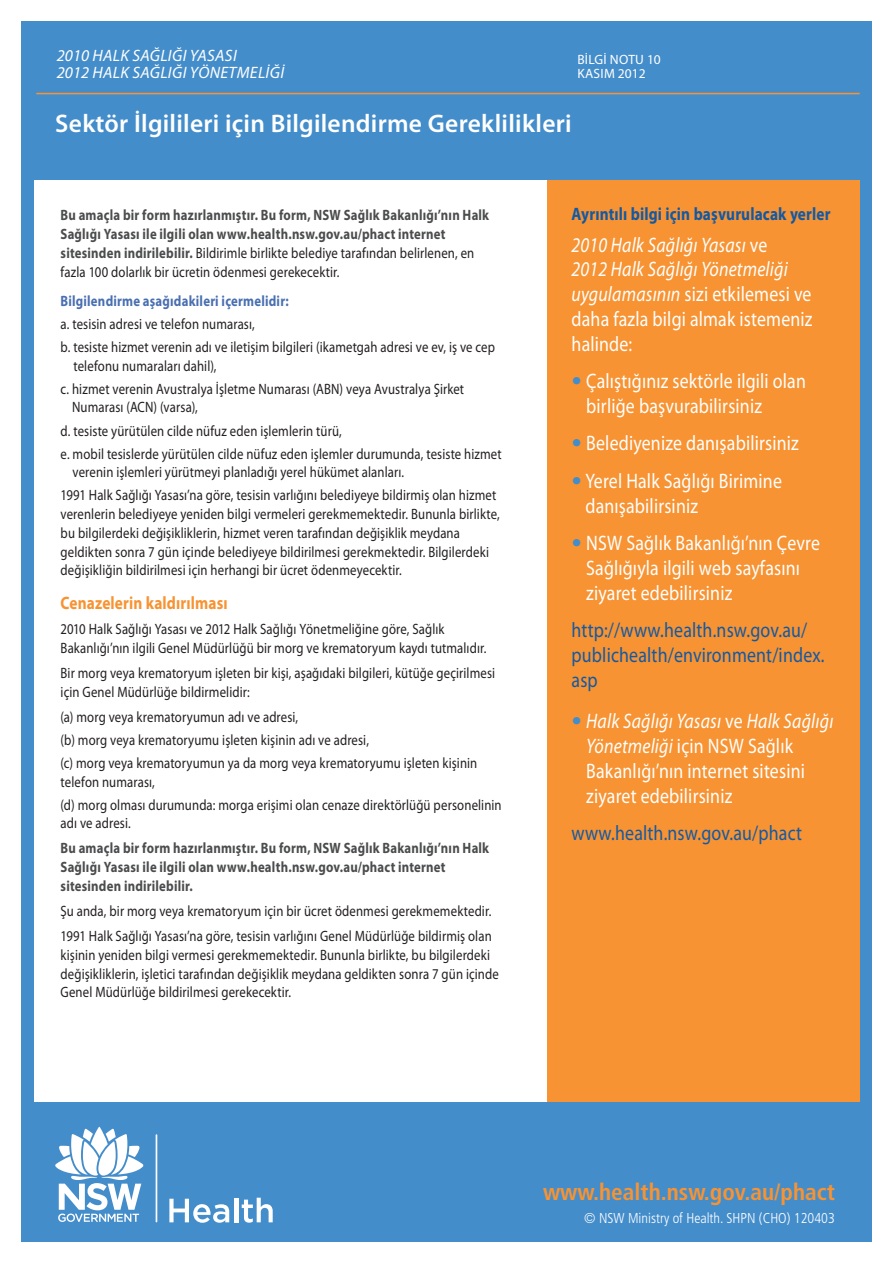
<style>
.page{position:relative;width:893px;height:1263px;background:#fff}
.page>*{position:absolute;margin:0;border:0;box-sizing:border-box;transform-origin:0 0}
.t1{font:600 25.5px "Myriad Pro";letter-spacing:.01em;color:#fff}
.t2{font:700 condensed 23.25px "Frutiger LT Std";color:#f79332}
.Body_Copy_Pumpkin_Bo{font:21px/24.8px "Myriad Pro";letter-spacing:.01em;color:#fff;scale:.85 1}
.Body_Copy_Pumpkin_Bo-2{font:italic 21px/24.8px "Myriad Pro";letter-spacing:.01em;color:#fff;scale:.85 1}
.Body_Copy_Pumpkin_Bo-3{font:21px/24.8px "Myriad Pro";letter-spacing:.01em;color:#1359a3;scale:.85 1}
.Header_Body_Pumpkin{font:700 18px "Myriad Pro";letter-spacing:.01em;color:#1359a3;scale:.85 1}
.Header_Body{font:700 18px "Myriad Pro";letter-spacing:.01em;color:#f79332;scale:.85 1}
.t3{font:italic 16.5px "Myriad Pro";letter-spacing:.02em;color:#fff}
.Body_Copy{font:15px/18.8px "Myriad Pro";letter-spacing:.01em;color:#231f20;scale:.85 1}
.Body_Copy-2{font:700 15px/18.8px "Myriad Pro";letter-spacing:.015em;color:#4b4c4d;scale:.85 1}
.Header_Body_2{font:700 15px "Myriad Pro";letter-spacing:.015em;color:#496fb1;scale:.85 1}
.t4{font:300 condensed 14.25px "Frutiger LT Std";color:#fff}
.t5{font:13.5px/13.5px "Myriad Pro";letter-spacing:.02em;color:#fff}
.s1{font-weight:400;color:#231f20}
.s2{font-style:normal}
.s3{font-family:"Frutiger LT Std";font-weight:300;font-stretch:condensed;color:#448dcb}
.s4{font-style:italic}
</style>
<div class="page">
<div style="left:21px;top:21px;width:851px;height:1221px;background:#448dcb"></div>
<div style="left:34px;top:180px;width:513px;height:921px;background:#fff"></div>
<div style="left:547px;top:180px;width:313px;height:921px;background:#f79332"></div>
<hr style="left:36px;top:93px;width:824px;height:1px;background:#f79332">
<hr style="left:156px;top:1134px;width:1px;height:88px;background:#fff">
<svg style="left:169px;top:1199px;width:60px;height:24px"></svg>
<hr style="left:234px;top:1198px;width:4px;height:24px;background:#fff">
<svg style="left:242px;top:1198px;width:31px;height:25px"></svg>
<svg style="left:55px;top:1127px;width:88px;height:95px"></svg>
<p class="t3" style="left:57px;top:47px;width:181px">2010 HALK SAĞLIĞI YASASI</p>
<p class="t3" style="left:57px;top:64px;width:229px">2012 HALK SAĞLIĞI YÖNETMELİĞİ</p>
<p class="t5" style="left:577px;top:53px;width:85px">BİLGİ NOTU 10<br>KASIM 2012</p>
<p class="t1" style="left:55px;top:109px;width:518px">Sektör İlgilileri için Bilgilendirme Gereklilikleri</p>
<p class="Body_Copy-2" style="left:61px;top:206px;width:506px">Bu amaçla bir form hazırlanmıştır. Bu form, NSW Sağlık Bakanlığı’nın Halk Sağlığı Yasası ile ilgili olan www.health.nsw.gov.au/phact internet sitesinden indirilebilir. <span class="s1">Bildirimle birlikte belediye tarafından belirlenen, en fazla 100 dolarlık bir ücretin ödenmesi gerekecektir.</span></p>
<p class="Header_Body_2" style="left:61px;top:292px;width:270px">Bilgilendirme aşağıdakileri içermelidir:</p>
<p class="Body_Copy" style="left:61px;top:315px;width:230px">a. tesisin adresi ve telefon numarası,</p>
<p class="Body_Copy" style="left:73px;top:338px;width:498px;text-indent:-13px">b. tesiste hizmet verenin adı ve iletişim bilgileri (ikametgah adresi ve ev, iş ve cep telefonu numaraları dahil),</p>
<p class="Body_Copy" style="left:72px;top:380px;width:463px;text-indent:-12px">c. hizmet verenin Avustralya İşletme Numarası (ABN) veya Avustralya Şirket<br>Numarası (ACN) (varsa),</p>
<p class="Body_Copy" style="left:61px;top:421px;width:332px">d. tesiste yürütülen cilde nüfuz eden işlemlerin türü,</p>
<p class="Body_Copy" style="left:73px;top:444px;width:506px;text-indent:-12px">e. mobil tesislerde yürütülen cilde nüfuz eden işlemler durumunda, tesiste hizmet verenin işlemleri yürütmeyi planladığı yerel hükümet alanları.</p>
<p class="Body_Copy" style="left:61px;top:486px;width:518px">1991 Halk Sağlığı Yasası’na göre, tesisin varlığını belediyeye bildirmiş olan hizmet verenlerin belediyeye yeniden bilgi vermeleri gerekmemektedir. Bununla birlikte, bu bilgilerdeki değişikliklerin, hizmet veren tarafından değişiklik meydana geldikten sonra 7 gün içinde belediyeye bildirilmesi gerekmektedir. Bilgilerdeki değişikliğin bildirilmesi için herhangi bir ücret ödenmeyecektir.</p>
<p class="Header_Body" style="left:61px;top:593px;width:198px">Cenazelerin kaldırılması</p>
<p class="Body_Copy" style="left:61px;top:620px;width:502px">2010 Halk Sağlığı Yasası ve 2012 Halk Sağlığı Yönetmeliğine göre, Sağlık<br>Bakanlığı’nın ilgili Genel Müdürlüğü bir morg ve krematoryum kaydı tutmalıdır.</p>
<p class="Body_Copy" style="left:61px;top:664px;width:513px">Bir morg veya krematoryum işleten bir kişi, aşağıdaki bilgileri, kütüğe geçirilmesi için Genel Müdürlüğe bildirmelidir:</p>
<p class="Body_Copy" style="left:61px;top:708px;width:281px">(a) morg veya krematoryumun adı ve adresi,</p>
<p class="Body_Copy" style="left:61px;top:731px;width:364px">(b) morg veya krematoryumu işleten kişinin adı ve adresi,</p>
<p class="Body_Copy" style="left:61px;top:754px;width:492px">(c) morg veya krematoryumun ya da morg veya krematoryumu işleten kişinin telefon numarası,</p>
<p class="Body_Copy" style="left:61px;top:795px;width:520px">(d) morg olması durumunda: morga erişimi olan cenaze direktörlüğü personelinin adı ve adresi.</p>
<p class="Body_Copy-2" style="left:61px;top:839px;width:506px">Bu amaçla bir form hazırlanmıştır. Bu form, NSW Sağlık Bakanlığı’nın Halk<br>Sağlığı Yasası ile ilgili olan www.health.nsw.gov.au/phact internet sitesinden indirilebilir.</p>
<p class="Body_Copy" style="left:61px;top:902px;width:508px">Şu anda, bir morg veya krematoryum için bir ücret ödenmesi gerekmemektedir.</p>
<p class="Body_Copy" style="left:61px;top:927px;width:517px">1991 Halk Sağlığı Yasası’na göre, tesisin varlığını Genel Müdürlüğe bildirmiş olan kişinin yeniden bilgi vermesi gerekmemektedir. Bununla birlikte, bu bilgilerdeki değişikliklerin, işletici tarafından değişiklik meydana geldikten sonra 7 gün içinde Genel Müdürlüğe bildirilmesi gerekecektir.</p>
<p class="Header_Body_Pumpkin" style="left:572px;top:204px;width:306px">Ayrıntılı bilgi için başvurulacak yerler</p>
<p class="Body_Copy_Pumpkin_Bo-2" style="left:572px;top:233px;width:285px">2010 Halk Sağlığı Yasası <span class="s2">ve<br></span>2012 Halk Sağlığı Yönetmeliği uygulamasının <span class="s2">sizi etkilemesi ve daha fazla bilgi almak istemeniz halinde:</span></p>
<p class="Body_Copy_Pumpkin_Bo" style="left:586px;top:369px;width:260px;text-indent:-15px"><span class="s3">•</span> Çalıştığınız sektörle ilgili olan birliğe başvurabilirsiniz</p>
<p class="Body_Copy_Pumpkin_Bo" style="left:572px;top:431px;width:269px"><span class="s3">•</span> Belediyenize danışabilirsiniz</p>
<p class="Body_Copy_Pumpkin_Bo" style="left:585px;top:469px;width:233px;text-indent:-14px"><span class="s3">•</span> Yerel Halk Sağlığı Birimine danışabilirsiniz</p>
<p class="Body_Copy_Pumpkin_Bo" style="left:586px;top:531px;width:276px;text-indent:-15px"><span class="s3">•</span> NSW Sağlık Bakanlığı’nın Çevre<br>Sağlığıyla ilgili web sayfasını ziyaret edebilirsiniz</p>
<p class="Body_Copy_Pumpkin_Bo-3" style="left:572px;top:618px;width:299px">http://www.health.nsw.gov.au/ publichealth/environment/index. asp</p>
<p class="Body_Copy_Pumpkin_Bo" style="left:586px;top:709px;width:292px;text-indent:-15px"><span class="s3">•</span> <span class="s4">Halk Sağlığı Yasası</span> ve <span class="s4">Halk Sağlığı<br>Yönetmeliği</span> için NSW Sağlık<br>Bakanlığı’nın internet sitesini ziyaret edebilirsiniz</p>
<p class="Body_Copy_Pumpkin_Bo-3" style="left:572px;top:821px;width:273px">www.health.nsw.gov.au/phact</p>
<p class="t2" style="left:543px;top:1178px;width:293px">www.health.nsw.gov.au/phact</p>
<p class="t4" style="left:584px;top:1210px;width:252px">© NSW Ministry of Health. SHPN (CHO) 120403</p>
</div>
